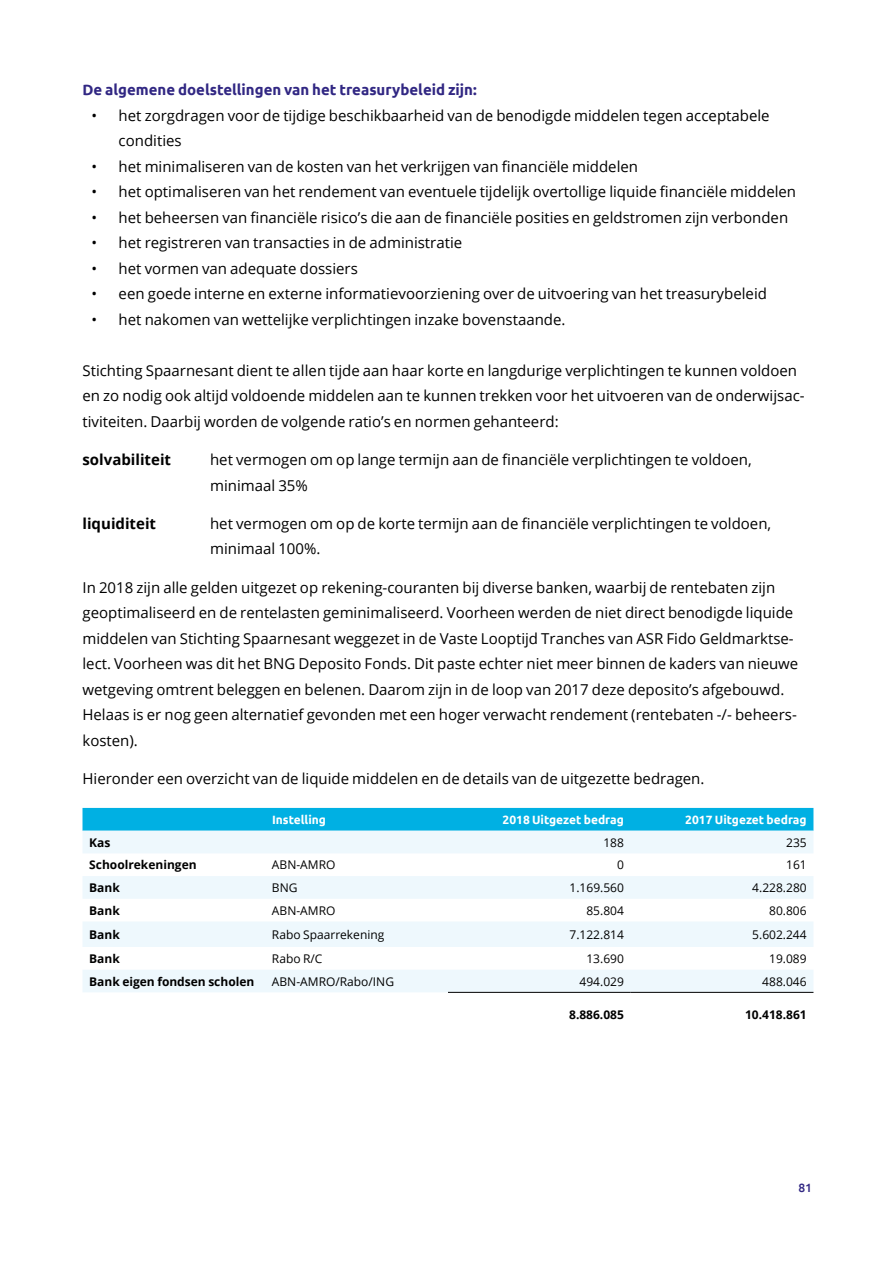
<style>
.page{position:relative;width:893px;height:1263px;background:#fff}
.page>*{position:absolute;margin:0;border:0;box-sizing:border-box;transform-origin:0 0}
.t1{font:15px/25.5px "Open Sans";color:#000}
.t2{font:700 15px "Ubuntu";color:#312783}
.t3{font:700 15px "Open Sans";color:#000}
.t4{font:12px "Open Sans";color:#000}
.t5{font:700 12px "Open Sans";color:#000}
.t6{font:700 12px "Ubuntu";color:#fff}
.t7{font:500 12px "Ubuntu";color:#312783}
</style>
<div class="page">
<div style="left:83px;top:808px;width:730px;height:23px;background:#00b0e3"></div>
<svg style="left:83px;top:831px;width:730px;height:161px;fill:#eef8fd"></svg>
<hr style="left:448px;top:992px;width:183px;height:1px;background:#000">
<hr style="left:631px;top:992px;width:182px;height:1px;background:#000">
<p class="t2" style="left:83px;top:81px;width:396px">De algemene doelstellingen van het treasurybeleid zijn:</p>
<p class="t1" style="left:119px;top:102px;width:652px;text-indent:-27px">• het zorgdragen voor de tijdige beschikbaarheid van de benodigde middelen tegen acceptabele condities</p>
<p class="t1" style="left:92px;top:153px;width:548px">• het minimaliseren van de kosten van het verkrijgen van financiële middelen</p>
<p class="t1" style="left:92px;top:179px;width:706px">• het optimaliseren van het rendement van eventuele tijdelijk overtollige liquide financiële middelen</p>
<p class="t1" style="left:92px;top:204px;width:698px">• het beheersen van financiële risico’s die aan de financiële posities en geldstromen zijn verbonden</p>
<p class="t1" style="left:92px;top:230px;width:372px">• het registreren van transacties in de administratie</p>
<p class="t1" style="left:92px;top:255px;width:268px">• het vormen van adequate dossiers</p>
<p class="t1" style="left:92px;top:281px;width:677px">• een goede interne en externe informatievoorziening over de uitvoering van het treasurybeleid</p>
<p class="t1" style="left:92px;top:306px;width:475px">• het nakomen van wettelijke verplichtingen inzake bovenstaande.</p>
<p class="t1" style="left:83px;top:357px;width:724px">Stichting Spaarnesant dient te allen tijde aan haar korte en langdurige verplichtingen te kunnen voldoen en zo nodig ook altijd voldoende middelen aan te kunnen trekken voor het uitvoeren van de onderwijsac&shy;tiviteiten. Daarbij worden de volgende ratio’s en normen gehanteerd:</p>
<p class="t3" style="left:83px;top:449px;width:90px">solvabiliteit</p>
<p class="t1" style="left:210px;top:446px;width:543px">het vermogen om op lange termijn aan de financiële verplichtingen te voldoen, minimaal 35%</p>
<p class="t3" style="left:83px;top:513px;width:75px">liquiditeit</p>
<p class="t1" style="left:210px;top:510px;width:563px">het vermogen om op de korte termijn aan de financiële verplichtingen te voldoen, minimaal 100%.</p>
<p class="t1" style="left:83px;top:574px;width:717px">In 2018 zijn alle gelden uitgezet op rekening-couranten bij diverse banken, waarbij de rentebaten zijn geoptimaliseerd en de rentelasten geminimaliseerd. Voorheen werden de niet direct benodigde liquide middelen van Stichting Spaarnesant weggezet in de Vaste Looptijd Tranches van ASR Fido Geldmarktse&shy;lect. Voorheen was dit het BNG Deposito Fonds. Dit paste echter niet meer binnen de kaders van nieuwe wetgeving omtrent beleggen en belenen. Daarom zijn in de loop van 2017 deze deposito’s afgebouwd.<br>Helaas is er nog geen alternatief gevonden met een hoger verwacht rendement (rentebaten -/- beheers&shy;kosten).</p>
<p class="t1" style="left:83px;top:765px;width:623px">Hieronder een overzicht van de liquide middelen en de details van de uitgezette bedragen.</p>
<p class="t6" style="left:272px;top:812px;width:56px">Instelling</p>
<p class="t6" style="left:503px;top:812px;width:123px">2018 Uitgezet bedrag</p>
<p class="t6" style="left:685px;top:812px;width:123px">2017 Uitgezet bedrag</p>
<p class="t5" style="left:89px;top:834px;width:23px">Kas</p>
<p class="t4" style="left:603px;top:834px;width:22px">188</p>
<p class="t4" style="left:786px;top:834px;width:22px">235</p>
<p class="t5" style="left:89px;top:856px;width:109px">Schoolrekeningen</p>
<p class="t4" style="left:272px;top:857px;width:65px">ABN-AMRO</p>
<p class="t4" style="left:617px;top:857px;width:8px">0</p>
<p class="t4" style="left:786px;top:857px;width:22px">161</p>
<p class="t5" style="left:89px;top:879px;width:32px">Bank</p>
<p class="t4" style="left:272px;top:879px;width:27px">BNG</p>
<p class="t4" style="left:569px;top:879px;width:56px">1.169.560</p>
<p class="t4" style="left:752px;top:879px;width:56px">4.228.280</p>
<p class="t5" style="left:89px;top:902px;width:32px">Bank</p>
<p class="t4" style="left:272px;top:902px;width:65px">ABN-AMRO</p>
<p class="t4" style="left:586px;top:902px;width:39px">85.804</p>
<p class="t4" style="left:769px;top:902px;width:39px">80.806</p>
<p class="t5" style="left:89px;top:926px;width:32px">Bank</p>
<p class="t4" style="left:272px;top:926px;width:114px">Rabo Spaarrekening</p>
<p class="t4" style="left:569px;top:926px;width:56px">7.122.814</p>
<p class="t4" style="left:752px;top:926px;width:56px">5.602.244</p>
<p class="t5" style="left:89px;top:950px;width:32px">Bank</p>
<p class="t4" style="left:272px;top:950px;width:52px">Rabo R/C</p>
<p class="t4" style="left:586px;top:950px;width:39px">13.690</p>
<p class="t4" style="left:769px;top:950px;width:39px">19.089</p>
<p class="t5" style="left:89px;top:973px;width:167px">Bank eigen fondsen scholen</p>
<p class="t4" style="left:272px;top:973px;width:124px">ABN-AMRO/Rabo/ING</p>
<p class="t4" style="left:580px;top:973px;width:46px">494.029</p>
<p class="t4" style="left:762px;top:973px;width:46px">488.046</p>
<p class="t5" style="left:569px;top:1006px;width:56px">8.886.085</p>
<p class="t5" style="left:745px;top:1006px;width:63px">10.418.861</p>
<p class="t7" style="left:798px;top:1180px;width:15px">81</p>
</div>
